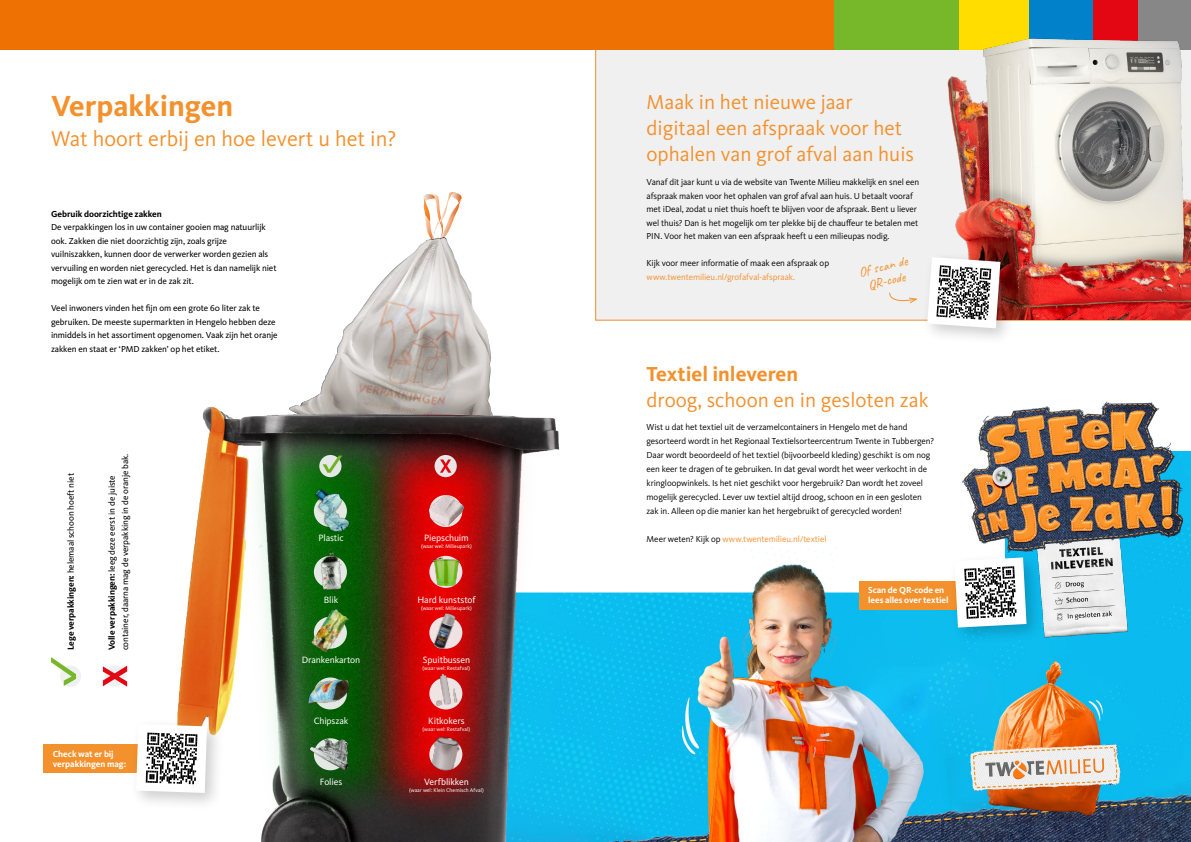
<style>
.page{position:relative;width:1191px;height:842px;background:#fff}
.page>*{position:absolute;margin:0;border:0;box-sizing:border-box;transform-origin:0 0}
.t1{font:700 30.1px "FF Kievit Pro";color:#f3912d}
.t2{font:22.1px "FF Kievit Pro";color:#f3912d}
.t3{font:21px/26px "FF Kievit Pro";color:#f3912d}
.t4{font:700 21px "FF Kievit Pro";color:#f3912d}
.t5{font:13.8px/14.9px "Caveat";color:#f3912d;text-align:center}
.t6{font:9.5px "FF Kievit Pro";letter-spacing:-.015em;color:#fff}
.t7{font:9px/14px "FF Kievit Pro";letter-spacing:-.01em;color:#000}
.t8{font:9px/13.5px "FF Kievit Pro";letter-spacing:-.01em;color:#000}
.t9{font:9px "FF Kievit Pro";letter-spacing:-.01em;color:#f3912d}
.t10{font:700 9px/10px "FF Kievit Pro";letter-spacing:-.005em;color:#fff}
.t11{font:700 9px "FF Kievit Pro";letter-spacing:-.005em;color:#000}
.t12{font:5.5px "FF Kievit Pro";letter-spacing:.005em;color:#fff}
.s1{font-weight:700}
.s2{color:#000}
</style>
<div class="page">
<div style="left:595px;top:49px;width:348px;height:271px;background:#f0f0f0"></div>
<div style="left:1089px;top:0;width:49px;height:49px;background:#e30613"></div>
<div style="left:0;top:0;width:833px;height:49px;background:#ee7203"></div>
<div style="left:833px;top:0;width:126px;height:49px;background:#76b82a"></div>
<div style="left:959px;top:0;width:70px;height:49px;background:#fd0"></div>
<div style="left:1029px;top:0;width:64px;height:49px;background:#0081c9"></div>
<div style="left:1138px;top:0;width:53px;height:49px;background:#878787"></div>
<div style="left:60px;top:666px;width:21px;height:21px;background:#f0f0f0;border-radius:50%"></div>
<svg style="left:51px;top:657px;width:25px;height:29px"></svg>
<svg style="left:103px;top:666px;width:24px;height:21px"></svg>
<img style="left:574px;top:451px;width:617px;height:391px">
<svg style="left:574px;top:451px;width:386px;height:141px"></svg>
<img style="left:177px;top:406px;width:397px;height:436px">
<svg style="left:434px;top:455px;width:23px;height:22px"></svg>
<svg style="left:319px;top:455px;width:22px;height:22px"></svg>
<svg style="left:288px;top:192px;width:221px;height:281px"></svg>
<svg style="left:314px;top:738px;width:33px;height:32px"></svg>
<img style="left:300px;top:477px;width:54px;height:63px">
<svg style="left:314px;top:556px;width:33px;height:32px"></svg>
<img style="left:319px;top:544px;width:27px;height:51px">
<img style="left:310px;top:605px;width:39px;height:51px">
<img style="left:302px;top:666px;width:55px;height:52px">
<img style="left:310px;top:740px;width:41px;height:30px">
<svg style="left:429px;top:495px;width:33px;height:32px"></svg>
<svg style="left:429px;top:556px;width:33px;height:32px"></svg>
<img style="left:417px;top:605px;width:55px;height:54px">
<img style="left:429px;top:495px;width:35px;height:30px">
<img style="left:433px;top:558px;width:27px;height:28px">
<img style="left:424px;top:733px;width:43px;height:43px">
<img style="left:424px;top:668px;width:43px;height:42px">
<img style="left:943px;top:38px;width:248px;height:282px">
<img style="left:732px;top:549px;width:105px;height:134px">
<img style="left:960px;top:402px;width:222px;height:236px">
<div style="left:44px;top:744px;width:104px;height:29px;background:#f3912d"></div>
<div style="left:859px;top:581px;width:119px;height:29px;background:#f3912d"></div>
<div style="left:921px;top:251px;width:97px;height:95px;background:#000;opacity:.2"></div>
<svg style="left:927px;top:257px;width:73px;height:71px"></svg>
<div style="left:948px;top:551px;width:96px;height:94px;background:#000;opacity:.2"></div>
<svg style="left:954px;top:557px;width:72px;height:70px"></svg>
<div style="left:130px;top:718px;width:95px;height:93px;background:#000;opacity:.2"></div>
<svg style="left:136px;top:724px;width:71px;height:69px"></svg>
<svg style="left:888px;top:292px;width:30px;height:13px"></svg>
<h1 class="t1" style="left:51px;top:89px;width:184px">Verpakkingen</h1>
<h2 class="t2" style="left:51px;top:127px;width:347px">Wat hoort erbij en hoe levert u het in?</h2>
<p class="t11" style="left:51px;top:209px;width:112px">Gebruik doorzichtige zakken</p>
<p class="t8" style="left:51px;top:221px;width:227px">De verpakkingen los in uw container gooien mag natuurlijk ook. Zakken die niet doorzichtig zijn, zoals grijze vuilniszakken, kunnen door de verwerker worden gezien als vervuiling en worden niet gerecycled. Het is dan namelijk niet mogelijk om te zien wat er in de zak zit.</p>
<p class="t8" style="left:51px;top:302px;width:228px">Veel inwoners vinden het fijn om een grote 60 liter zak te gebruiken. De meeste supermarkten in Hengelo hebben deze inmiddels in het assortiment opgenomen. Vaak zijn het oranje zakken en staat er ‘PMD zakken’ op het etiket.</p>
<p class="t8" style="left:64px;top:650px;width:179px;rotate:-90deg"><span class="s1">Lege verpakkingen:</span> helemaal schoon hoeft niet</p>
<p class="t8" style="left:105px;top:650px;width:198px;rotate:-90deg"><span class="s1">Volle verpakkingen:</span> leeg deze eerst in de juiste container, daarna mag de verpakking in de oranje bak.</p>
<p class="t10" style="left:53px;top:749px;width:75px">Check wat er bij verpakkingen mag:</p>
<p class="t6" style="left:318px;top:533px;width:27px">Plastic</p>
<p class="t6" style="left:424px;top:533px;width:46px">Piepschuim</p>
<p class="t12" style="left:421px;top:543px;width:52px">(waar wel: Milieupark)</p>
<p class="t6" style="left:324px;top:594px;width:16px">Blik</p>
<p class="t6" style="left:417px;top:594px;width:60px">Hard kunststof</p>
<p class="t12" style="left:421px;top:605px;width:52px">(waar wel: Milieupark)</p>
<p class="t6" style="left:302px;top:655px;width:60px">Drankenkarton</p>
<p class="t6" style="left:423px;top:655px;width:49px">Spuitbussen</p>
<p class="t12" style="left:423px;top:665px;width:49px">(waar wel: Restafval)</p>
<p class="t6" style="left:314px;top:716px;width:36px">Chipszak</p>
<p class="t6" style="left:428px;top:716px;width:38px">Kitkokers</p>
<p class="t12" style="left:423px;top:726px;width:49px">(waar wel: Restafval)</p>
<p class="t6" style="left:320px;top:776px;width:24px">Folies</p>
<p class="t6" style="left:424px;top:776px;width:46px">Verfblikken</p>
<p class="t12" style="left:409px;top:787px;width:76px">(waar wel: Klein Chemisch Afval)</p>
<h3 class="t3" style="left:646px;top:90px;width:269px">Maak in het nieuwe jaar digitaal een afspraak voor het ophalen van grof afval aan huis</h3>
<p class="t7" style="left:646px;top:176px;width:274px;line-height:13.5px">Vanaf dit jaar kunt u via de website van Twente Milieu makkelijk en snel een afspraak maken voor het ophalen van grof afval aan huis. U betaalt vooraf met iDeal, zodat u niet thuis hoeft te blijven voor de afspraak. Bent u liever wel thuis? Dan is het mogelijk om ter plekke bij de chauffeur te betalen met PIN. Voor het maken van een afspraak heeft u een milieupas nodig.</p>
<p class="t7" style="left:646px;top:256px;width:184px">Kijk voor meer informatie of maak een afspraak op</p>
<p class="t9" style="left:646px;top:272px;width:150px">www.twentemilieu.nl/grofafval-afspraak.</p>
<h3 class="t5" style="left:857px;top:265px;width:51px;rotate:-14deg">Of scan de<br>QR-code</h3>
<h3 class="t4" style="left:646px;top:361px;width:153px">Textiel inleveren</h3>
<h3 class="t3" style="left:646px;top:387px;width:283px">droog, schoon en in gesloten zak</h3>
<p class="t7" style="left:646px;top:420px;width:289px">Wist u dat het textiel uit de verzamelcontainers in Hengelo met de hand gesorteerd wordt in het Regionaal Textielsorteercentrum Twente in Tubbergen?<br>Daar wordt beoordeeld of het textiel (bijvoorbeeld kleding) geschikt is om nog een keer te dragen of te gebruiken. In dat geval wordt het weer verkocht in de kringloopwinkels. Is het niet geschikt voor hergebruik? Dan wordt het zoveel mogelijk gerecycled. Lever uw textiel altijd droog, schoon en in een gesloten zak in. Alleen op die manier kan het hergebruikt of gerecycled worden!</p>
<p class="t9" style="left:646px;top:534px;width:181px"><span class="s2">Meer weten? Kijk op</span> www.twentemilieu.nl/textiel</p>
<p class="t10" style="left:868px;top:585px;width:82px">Scan de QR-code en lees alles over textiel</p>
</div>
